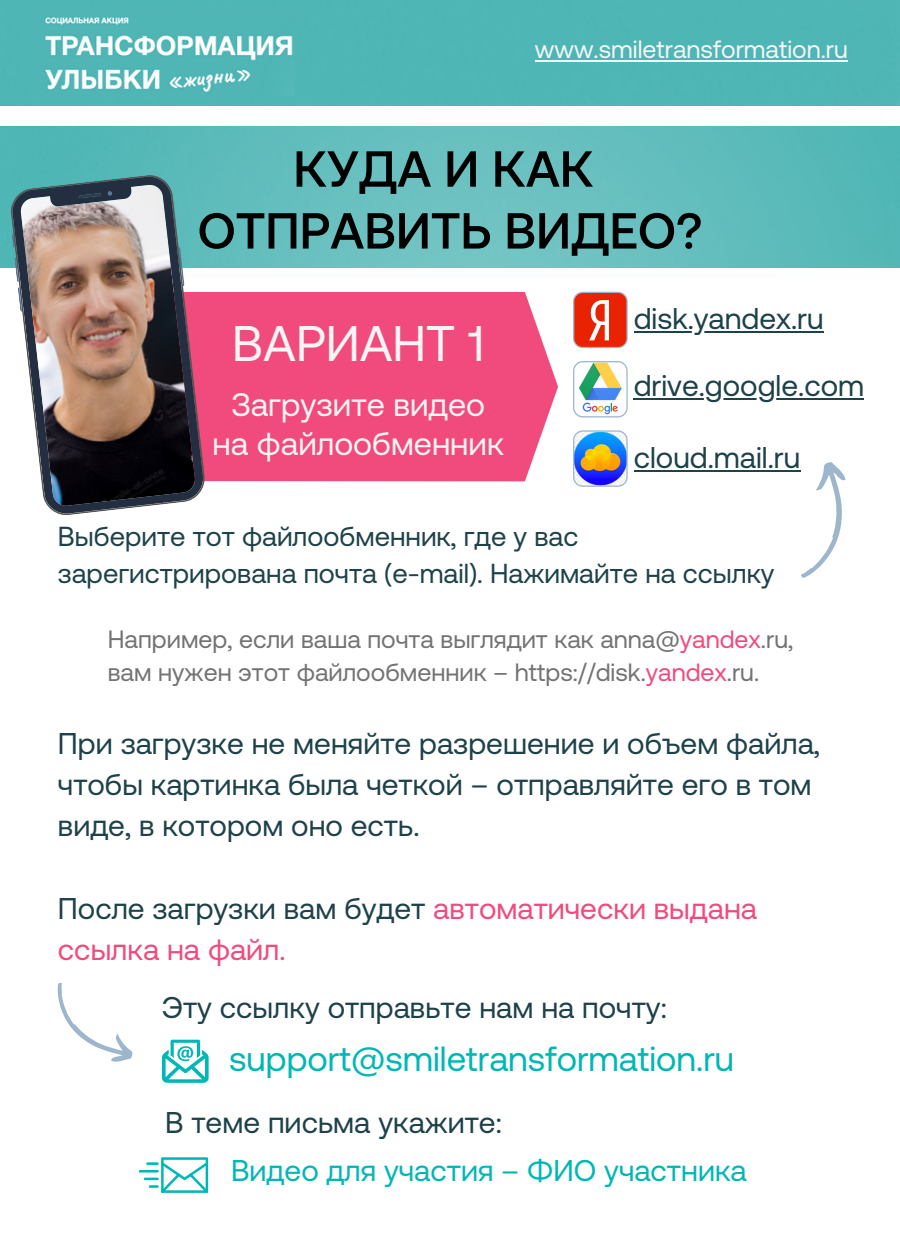
<style>
.page{position:relative;width:900px;height:1260px;background:#fff}
.page>*{position:absolute;margin:0;border:0;box-sizing:border-box;transform-origin:0 0}
.t1{font:500 50.5px/62px "Aeonik Pro";color:#000;text-align:center}
.t2{font:50px "Aeonik Pro";color:#f5f5f5}
.t3{font:35px "Aeonik Pro";color:#00b7b6}
.t4{font:32.5px/39.5px "Aeonik Pro";color:#f5f5f5;text-align:center}
.t5{font:30px/41.2px "Aeonik Pro";color:#1e424a}
.t6{font:30px/41.2px "Aeonik Pro";color:#f04b7c}
.t7{font:30px "Aeonik Pro";color:#00b7b6}
.t8{font:27.5px/37.5px "Aeonik Pro";color:#1e424a}
.t9{font:25px/33.8px "Aeonik Pro";color:#737373}
.t10{font:25px "Aeonik Pro";color:#f5f5f5}
.s1{color:#f04b7c}
.s2{color:#1e424a}
</style>
<div class="page">
<svg style="left:0;top:105px;width:900px;height:163px;background:#77c6c5"></svg>
<div style="left:206px;top:292px;width:352px;height:189px;background:#f04b7c"></div>
<img style="left:11px;top:175px;width:195px;height:340px">
<svg style="left:800px;top:462px;width:46px;height:116px"></svg>
<svg style="left:573px;top:292px;width:55px;height:56px;background:#e5513a"></svg>
<svg style="left:573px;top:361px;width:55px;height:56px"></svg>
<svg style="left:573px;top:430px;width:55px;height:57px;background:#8497b8"></svg>
<svg style="left:57px;top:983px;width:76px;height:79px"></svg>
<svg style="left:162px;top:1040px;width:47px;height:43px"></svg>
<hr style="left:634px;top:331px;width:190px;height:2px;background:#1e424a">
<hr style="left:634px;top:470px;width:166px;height:2px;background:#1e424a">
<hr style="left:634px;top:398px;width:230px;height:2px;background:#1e424a">
<svg style="left:139px;top:1157px;width:69px;height:36px"></svg>
<div style="left:0;top:0;width:900px;height:105px;background:#4eb6b5"></div>
<img style="left:30px;top:6px;width:265px;height:90px">
<hr style="left:535px;top:60px;width:313px;height:2px;background:#f5f5f5">
<p class="t10" style="left:535px;top:35px;width:314px">www.smiletransformation.ru</p>
<h1 class="t1" style="left:198px;top:138px;width:506px">КУДА И КАК<br>ОТПРАВИТЬ ВИДЕО?</h1>
<h2 class="t2" style="left:232px;top:314px;width:253px">ВАРИАНТ 1</h2>
<p class="t4" style="left:213px;top:385px;width:293px">Загрузите видео на файлообменник</p>
<p class="t5" style="left:634px;top:298px;width:191px">disk.yandex.ru</p>
<p class="t5" style="left:634px;top:365px;width:232px">drive.google.com</p>
<p class="t5" style="left:634px;top:437px;width:168px">cloud.mail.ru</p>
<p class="t8" style="left:58px;top:517px;width:718px">Выберите тот файлообменник, где у вас зарегистрирована почта (e-mail). Нажимайте на ссылку</p>
<p class="t9" style="left:108px;top:622px;width:687px">Например, если ваша почта выглядит как anna@<span class="s1">yandex</span>.ru, вам нужен этот файлообменник – https://disk.<span class="s1">yandex</span>.ru.</p>
<p class="t5" style="left:58px;top:722px;width:764px">При загрузке не меняйте разрешение и объем файла, чтобы картинка была четкой – отправляйте его в том виде, в котором оно есть.</p>
<p class="t6" style="left:58px;top:887px;width:701px"><span class="s2">После загрузки вам будет</span> автоматически выдана ссылка на файл.</p>
<p class="t5" style="left:162px;top:986px;width:506px">Эту ссылку отправьте нам на почту:</p>
<p class="t3" style="left:229px;top:1039px;width:507px">support@smiletransformation.ru</p>
<p class="t5" style="left:165px;top:1102px;width:338px">В теме письма укажите:</p>
<p class="t7" style="left:231px;top:1154px;width:517px">Видео для участия – ФИО участника</p>
</div>
